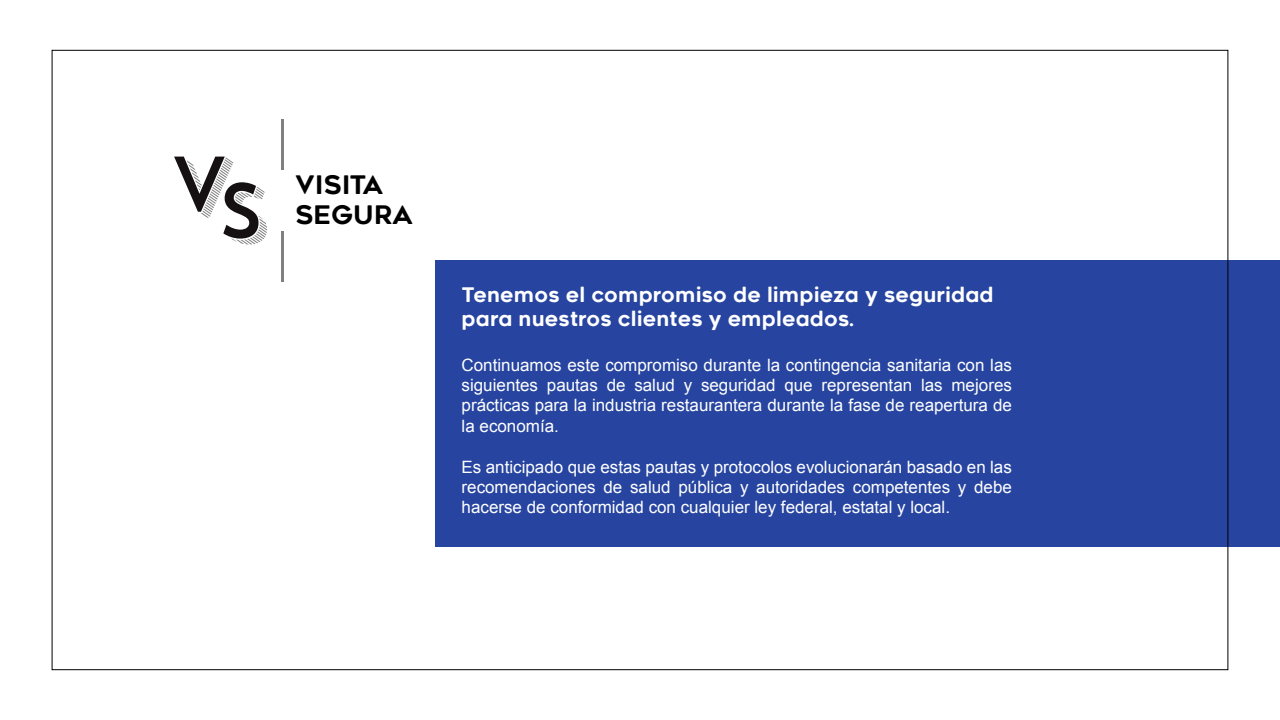
<style>
.page{position:relative;width:1280px;height:720px;background:#fff}
.page>*{position:absolute;margin:0;border:0;box-sizing:border-box;transform-origin:0 0}
.t1{font:25.4px/30.5px "Renogare Soft";color:#000}
.t2{font:20px/24px "Renogare Soft";color:#fff}
.t3{font:17px/20.4px "Arial";color:#fff;text-align:justify}
</style>
<div class="page">
<div style="left:436px;top:260px;width:844px;height:287px;background:#2745a0"></div>
<hr style="left:282px;top:120px;width:2px;height:50px;background:#808080">
<hr style="left:282px;top:231px;width:2px;height:50px;background:#808080">
<svg style="left:174px;top:157px;width:93px;height:88px"></svg>
<h1 class="t1" style="left:296px;top:169px;width:119px">VISITA<br>SEGURA</h1>
<p class="t2" style="left:462px;top:283px;width:534px">Tenemos el compromiso de limpieza y seguridad para nuestros clientes y empleados.</p>
<p class="t3" style="left:462px;top:355px;width:552px">Continuamos este compromiso durante la contingencia sanitaria con las siguientes pautas de salud y seguridad que representan las mejores prácticas para la industria restaurantera durante la fase de reapertura de la economía.</p>
<p class="t3" style="left:462px;top:457px;width:552px">Es anticipado que estas pautas y protocolos evolucionarán basado en las recomendaciones de salud pública y autoridades competentes y debe hacerse de conformidad con cualquier ley federal, estatal y local.</p>
</div>
